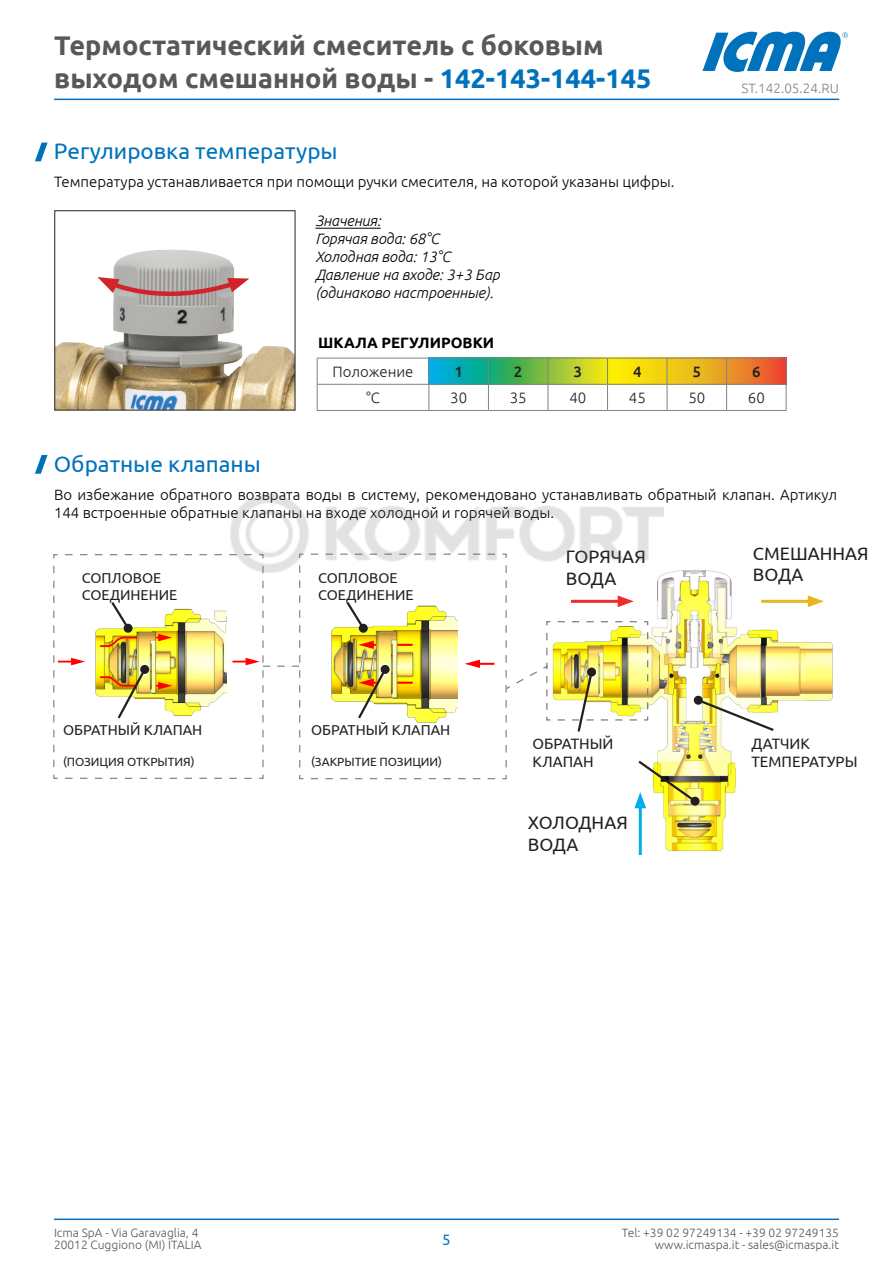
<style>
.page{position:relative;width:893px;height:1263px;background:#fff}
.page>*{position:absolute;margin:0;border:0;box-sizing:border-box;transform-origin:0 0}
.t1{font:700 27px/33px "Ubuntu";color:#57585a}
.t2{font:22.5px "Ubuntu";color:#0072bc}
.t3{font:18px/21.6px "Ubuntu";color:#231f20}
.t4{font:300 15px/18px "Ubuntu";color:#000}
.t5{font:italic 300 15px/18px "Ubuntu";color:#000}
.t6{font:15px/18px "Ubuntu";color:#231f20}
.t7{font:300 15px "Ubuntu";color:#231f20}
.t8{font:700 15px "Ubuntu";color:#000}
.t9{font:500 15px "Ubuntu";color:#231f20}
.t10{font:15px "Ubuntu";color:#0072bc}
.t11{font:14.25px/17.1px "Ubuntu";color:#231f20}
.t12{font:300 13.5px "Ubuntu";color:#808285}
.t13{font:300 12px/12px "Ubuntu";color:#57585a}
.t14{font:11.85px "Ubuntu";color:#231f20}
.s1{color:#0072bc}
</style>
<div class="page">
<svg style="left:702px;top:32px;width:146px;height:40px"></svg>
<hr style="left:54px;top:99px;width:785px;height:1px;background:#0072bc">
<hr style="left:54px;top:1218px;width:785px;height:2px;background:#0072bc">
<svg style="left:35px;top:143px;width:13px;height:18px"></svg>
<svg style="left:35px;top:455px;width:13px;height:19px"></svg>
<hr style="left:315px;top:228px;width:66px;height:1px;background:#000">
<img style="left:56px;top:249px;width:237px;height:159px">
<div style="left:54px;top:210px;width:241px;height:200px;border:1px solid #231f20"></div>
<svg style="left:97px;top:277px;width:152px;height:31px"></svg>
<svg style="left:428px;top:359px;width:358px;height:25px;background:#a3b341"></svg>
<hr style="left:488px;top:358px;width:60px;height:1px;background:#808285">
<hr style="left:548px;top:358px;width:59px;height:1px;background:#808285">
<hr style="left:607px;top:358px;width:60px;height:1px;background:#808285">
<hr style="left:667px;top:358px;width:60px;height:1px;background:#808285">
<hr style="left:727px;top:358px;width:59px;height:1px;background:#808285">
<hr style="left:488px;top:384px;width:60px;height:1px;background:#808285">
<hr style="left:548px;top:384px;width:59px;height:1px;background:#808285">
<svg style="left:548px;top:358px;width:1px;height:52px"></svg>
<hr style="left:607px;top:384px;width:60px;height:1px;background:#808285">
<svg style="left:607px;top:358px;width:1px;height:52px"></svg>
<hr style="left:667px;top:384px;width:60px;height:1px;background:#808285">
<svg style="left:667px;top:358px;width:1px;height:52px"></svg>
<hr style="left:727px;top:384px;width:59px;height:1px;background:#808285">
<svg style="left:726px;top:358px;width:1px;height:52px"></svg>
<svg style="left:786px;top:358px;width:1px;height:52px"></svg>
<hr style="left:488px;top:410px;width:60px;height:1px;background:#808285">
<hr style="left:548px;top:410px;width:59px;height:1px;background:#808285">
<hr style="left:607px;top:410px;width:60px;height:1px;background:#808285">
<hr style="left:667px;top:410px;width:60px;height:1px;background:#808285">
<hr style="left:727px;top:410px;width:59px;height:1px;background:#808285">
<hr style="left:429px;top:358px;width:59px;height:1px;background:#808285">
<hr style="left:429px;top:384px;width:59px;height:1px;background:#808285">
<svg style="left:488px;top:358px;width:1px;height:52px"></svg>
<hr style="left:429px;top:410px;width:59px;height:1px;background:#808285">
<hr style="left:317px;top:358px;width:112px;height:1px;background:#808285">
<hr style="left:317px;top:384px;width:112px;height:1px;background:#808285">
<svg style="left:317px;top:358px;width:1px;height:52px"></svg>
<svg style="left:429px;top:358px;width:1px;height:52px"></svg>
<hr style="left:317px;top:410px;width:112px;height:1px;background:#808285">
<svg style="left:53px;top:554px;width:211px;height:225px"></svg>
<svg style="left:299px;top:583px;width:206px;height:197px"></svg>
<svg style="left:232px;top:583px;width:68px;height:188px"></svg>
<img style="left:634px;top:595px;width:199px;height:260px">
<svg style="left:98px;top:666px;width:50px;height:55px"></svg>
<div style="left:140px;top:665px;width:9px;height:9px;background:#231f20;border-radius:50%"></div>
<svg style="left:356px;top:666px;width:32px;height:55px"></svg>
<div style="left:381px;top:665px;width:9px;height:9px;background:#231f20;border-radius:50%"></div>
<svg style="left:98px;top:599px;width:41px;height:49px"></svg>
<div style="left:124px;top:624px;width:9px;height:9px;background:#231f20;border-radius:50%"></div>
<svg style="left:344px;top:599px;width:22px;height:32px"></svg>
<div style="left:359px;top:624px;width:9px;height:9px;background:#231f20;border-radius:50%"></div>
<hr style="left:639px;top:802px;width:3px;height:53px;background:#00aeef">
<img style="left:505px;top:570px;width:271px;height:238px">
<hr style="left:761px;top:600px;width:52px;height:3px;background:#e7b720">
<svg style="left:808px;top:595px;width:16px;height:12px"></svg>
<img style="left:223px;top:494px;width:447px;height:89px">
<h1 class="t1" style="left:54px;top:29px;width:599px">Термостатический смеситель с боковым выходом смешанной воды - <span class="s1">142-143-144-145</span></h1>
<h2 class="t2" style="left:54px;top:138px;width:285px">Регулировка температуры</h2>
<p class="t4" style="left:54px;top:172px;width:622px">Температура устанавливается при помощи ручки смесителя, на которой указаны цифры.</p>
<p class="t5" style="left:315px;top:212px;width:186px">Значения:<br>Горячая вода: 68°C<br>Холодная вода: 13°C<br>Давление на входе: 3+3 Бар (одинаково настроенные).</p>
<p class="t8" style="left:318px;top:333px;width:177px">ШКАЛА РЕГУЛИРОВКИ</p>
<p class="t12" style="left:741px;top:80px;width:99px">ST.142.05.24.RU</p>
<h2 class="t2" style="left:54px;top:450px;width:209px">Обратные клапаны</h2>
<p class="t7" style="left:333px;top:363px;width:82px">Положение</p>
<p class="t9" style="left:454px;top:362px;width:10px">1</p>
<p class="t9" style="left:514px;top:362px;width:10px">2</p>
<p class="t9" style="left:573px;top:362px;width:10px">3</p>
<p class="t9" style="left:633px;top:362px;width:10px">4</p>
<p class="t9" style="left:693px;top:362px;width:10px">5</p>
<p class="t9" style="left:752px;top:362px;width:10px">6</p>
<p class="t7" style="left:366px;top:389px;width:15px">°C</p>
<p class="t7" style="left:450px;top:389px;width:18px">30</p>
<p class="t7" style="left:510px;top:389px;width:18px">35</p>
<p class="t7" style="left:569px;top:389px;width:18px">40</p>
<p class="t7" style="left:629px;top:389px;width:18px">45</p>
<p class="t7" style="left:688px;top:389px;width:18px">50</p>
<p class="t7" style="left:748px;top:389px;width:18px">60</p>
<p class="t4" style="left:54px;top:485px;width:785px">Во избежание обратного возврата воды в систему, рекомендовано устанавливать обратный клапан. Артикул<br>144 встроенные обратные клапаны на входе холодной и горячей воды.</p>
<p class="t11" style="left:82px;top:568px;width:97px">СОПЛОВОЕ<br>СОЕДИНЕНИЕ</p>
<p class="t11" style="left:63px;top:721px;width:141px">ОБРАТНЫЙ КЛАПАН</p>
<p class="t14" style="left:63px;top:755px;width:133px">(ПОЗИЦИЯ ОТКРЫТИЯ)</p>
<p class="t11" style="left:318px;top:568px;width:97px">СОПЛОВОЕ<br>СОЕДИНЕНИЕ</p>
<p class="t11" style="left:311px;top:721px;width:141px">ОБРАТНЫЙ КЛАПАН</p>
<p class="t14" style="left:311px;top:755px;width:132px">(ЗАКРЫТИЕ ПОЗИЦИИ)</p>
<p class="t3" style="left:566px;top:545px;width:82px">ГОРЯЧАЯ<br>ВОДА</p>
<p class="t6" style="left:532px;top:734px;width:83px">ОБРАТНЫЙ<br>КЛАПАН</p>
<p class="t3" style="left:528px;top:811px;width:102px">ХОЛОДНАЯ<br>ВОДА</p>
<p class="t3" style="left:753px;top:542px;width:117px">СМЕШАННАЯ<br>ВОДА</p>
<p class="t6" style="left:751px;top:734px;width:108px">ДАТЧИК<br>ТЕМПЕРАТУРЫ</p>
<p class="t13" style="left:54px;top:1226px;width:149px">Icma SpA - Via Garavaglia, 4<br>20012 Cuggiono (MI) ITALIA</p>
<p class="t13" style="left:622px;top:1226px;width:219px">Tel: +39 02 97249134 - +39 02 97249135</p>
<p class="t10" style="left:442px;top:1230px;width:10px">5</p>
<p class="t13" style="left:655px;top:1238px;width:186px">www.icmaspa.it - sales@icmaspa.it</p>
</div>
